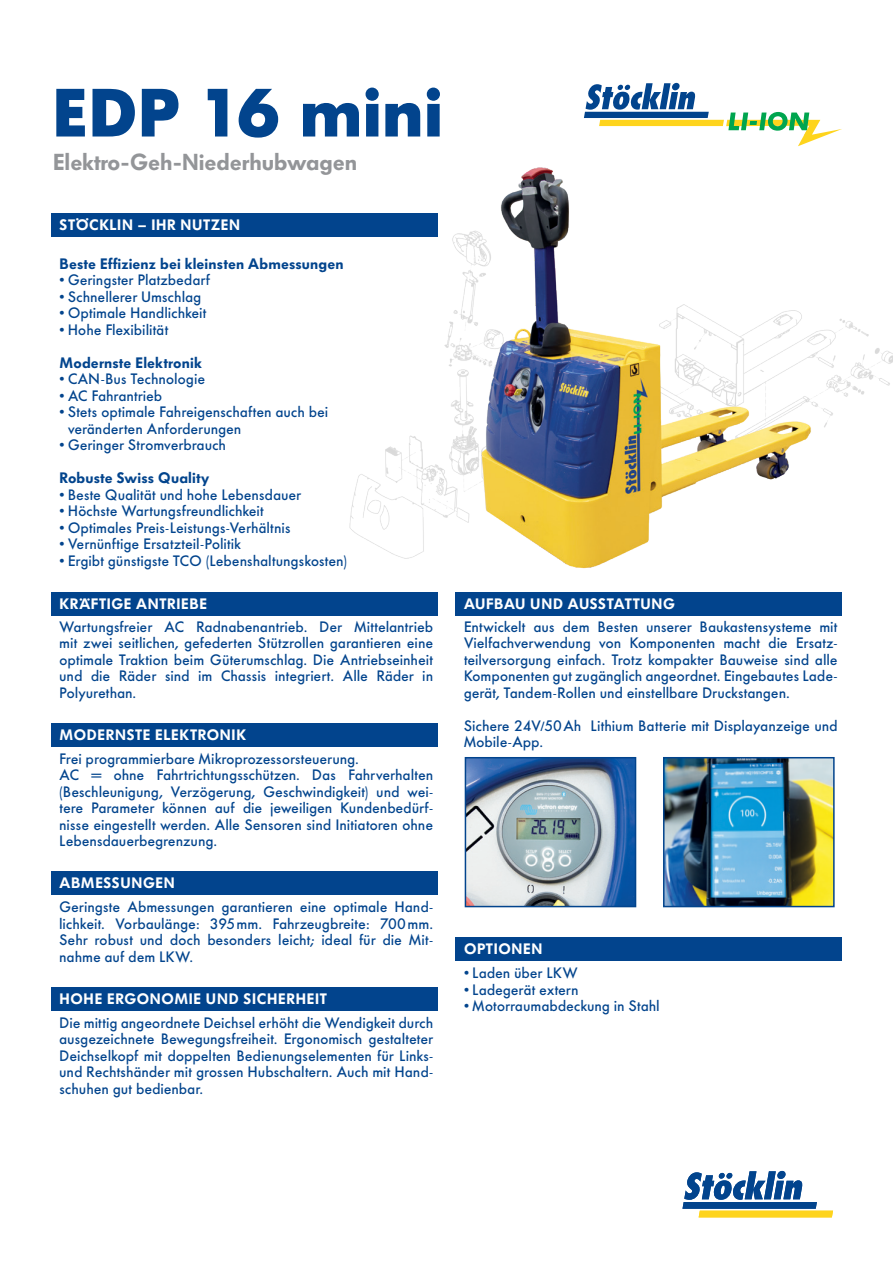
<style>
.page{position:relative;width:893px;height:1263px;background:#fff}
.page>*{position:absolute;margin:0;border:0;box-sizing:border-box;transform-origin:0 0}
.t1{font:700 67.5px "Futura BQ";letter-spacing:-.005em;color:#02448d}
.t2{font:600 22.95px "Futura BQ";color:#939598}
.t3{font:500 15px/16.5px "Futura BQ";letter-spacing:.015em;color:#02448d;text-align:justify}
.t4{font:600 15px "Futura BQ";letter-spacing:.045em;color:#fff}
.t5{font:600 15px "Futura BQ";letter-spacing:.015em;color:#02448d}
</style>
<div class="page">
<img style="left:350px;top:230px;width:543px;height:328px">
<svg style="left:584px;top:83px;width:258px;height:54px"></svg>
<img style="left:452px;top:129px;width:370px;height:440px">
<div style="left:51px;top:592px;width:386px;height:23px;background:#02448d"></div>
<div style="left:51px;top:723px;width:386px;height:24px;background:#02448d"></div>
<div style="left:51px;top:872px;width:386px;height:23px;background:#02448d"></div>
<div style="left:51px;top:987px;width:386px;height:24px;background:#02448d"></div>
<div style="left:455px;top:592px;width:387px;height:23px;background:#02448d"></div>
<div style="left:455px;top:938px;width:387px;height:23px;background:#02448d"></div>
<svg style="left:682px;top:1171px;width:151px;height:46px"></svg>
<div style="left:51px;top:213px;width:386px;height:24px;background:#02448d"></div>
<img style="left:666px;top:760px;width:166px;height:144px">
<div style="left:663px;top:757px;width:172px;height:150px;border:2px solid #02448d"></div>
<img style="left:468px;top:760px;width:165px;height:144px">
<div style="left:465px;top:757px;width:171px;height:150px;border:2px solid #02448d"></div>
<h1 class="t1" style="left:52px;top:71px;width:393px">EDP 16 mini</h1>
<h2 class="t2" style="left:53px;top:148px;width:306px">Elektro-Geh-Niederhubwagen</h2>
<p class="t4" style="left:60px;top:216px;width:182px">STÖCKLIN – IHR NUTZEN</p>
<p class="t5" style="left:60px;top:254px;width:286px">Beste Effizienz bei kleinsten Abmessungen</p>
<p class="t3" style="left:60px;top:272px;width:152px">• Geringster Platzbedarf</p>
<p class="t3" style="left:60px;top:288px;width:143px">• Schnellerer Umschlag</p>
<p class="t3" style="left:60px;top:305px;width:149px">• Optimale Handlichkeit</p>
<p class="t3" style="left:60px;top:321px;width:110px">• Hohe Flexibilität</p>
<p class="t5" style="left:60px;top:353px;width:144px">Modernste Elektronik</p>
<p class="t3" style="left:60px;top:371px;width:147px">• CAN-Bus Technologie</p>
<p class="t3" style="left:60px;top:387px;width:104px">• AC Fahrantrieb</p>
<p class="t3" style="left:68px;top:404px;width:262px;text-indent:-9px">• Stets optimale Fahreigenschaften auch bei veränderten Anforderungen</p>
<p class="t3" style="left:60px;top:437px;width:168px">• Geringer Stromverbrauch</p>
<p class="t5" style="left:60px;top:469px;width:151px">Robuste Swiss Quality</p>
<p class="t3" style="left:60px;top:486px;width:243px">• Beste Qualität und hohe Lebensdauer</p>
<p class="t3" style="left:60px;top:503px;width:206px">• Höchste Wartungsfreundlichkeit</p>
<p class="t3" style="left:60px;top:519px;width:233px">• Optimales Preis-Leistungs-Verhältnis</p>
<p class="t3" style="left:60px;top:536px;width:183px">• Vernünftige Ersatzteil-Politik</p>
<p class="t3" style="left:60px;top:552px;width:289px">• Ergibt günstigste TCO (Lebenshaltungskosten)</p>
<p class="t4" style="left:60px;top:595px;width:149px">KRÄFTIGE ANTRIEBE</p>
<p class="t3" style="left:60px;top:618px;width:375px">Wartungsfreier AC Radnabenantrieb. Der Mittelantrieb mit zwei seitlichen, gefederten Stützrollen garantieren eine optimale Traktion beim Güterumschlag. Die Antriebseinheit und die Räder sind im Chassis integriert. Alle Räder in Polyurethan.</p>
<p class="t4" style="left:60px;top:726px;width:188px">MODERNSTE ELEKTRONIK</p>
<p class="t3" style="left:60px;top:750px;width:375px;text-align:left">Frei programmierbare Mikroprozessorsteuerung.<br>AC = ohne Fahrtrichtungsschützen. Das Fahrverhalten (Beschleunigung, Verzögerung, Geschwindigkeit) und wei&shy;tere Parameter können auf die jeweiligen Kundenbedürf&shy;nisse eingestellt werden. Alle Sensoren sind Initiatoren ohne Lebensdauerbegrenzung.</p>
<p class="t4" style="left:60px;top:874px;width:117px">ABMESSUNGEN</p>
<p class="t3" style="left:60px;top:899px;width:375px">Geringste Abmessungen garantieren eine optimale Hand&shy;lichkeit. Vorbaulänge: 395mm. Fahrzeugbreite: 700mm.<br>Sehr robust und doch besonders leicht; ideal für die Mit&shy;nahme auf dem LKW.</p>
<p class="t4" style="left:60px;top:990px;width:269px">HOHE ERGONOMIE UND SICHERHEIT</p>
<p class="t3" style="left:60px;top:1014px;width:375px">Die mittig angeordnete Deichsel erhöht die Wendigkeit durch ausgezeichnete Bewegungsfreiheit. Ergonomisch gestalteter Deichselkopf mit doppelten Bedienungselementen für Links&shy;und Rechtshänder mit grossen Hubschaltern. Auch mit Hand&shy;schuhen gut bedienbar.</p>
<p class="t4" style="left:464px;top:595px;width:213px">AUFBAU UND AUSSTATTUNG</p>
<p class="t3" style="left:464px;top:618px;width:375px">Entwickelt aus dem Besten unserer Baukastensysteme mit Vielfachverwendung von Komponenten macht die Ersatz&shy;teilversorgung einfach. Trotz kompakter Bauweise sind alle Komponenten gut zugänglich angeordnet. Eingebautes Lade&shy;gerät, Tandem-Rollen und einstellbare Druckstangen.</p>
<p class="t3" style="left:464px;top:717px;width:375px">Sichere 24V/50Ah Lithium Batterie mit Displayanzeige und<br>Mobile-App.</p>
<p class="t4" style="left:464px;top:940px;width:80px">OPTIONEN</p>
<p class="t3" style="left:464px;top:965px;width:115px">• Laden über LKW</p>
<p class="t3" style="left:464px;top:981px;width:116px">• Ladegerät extern</p>
<p class="t3" style="left:464px;top:998px;width:197px">• Motorraumabdeckung in Stahl</p>
</div>
